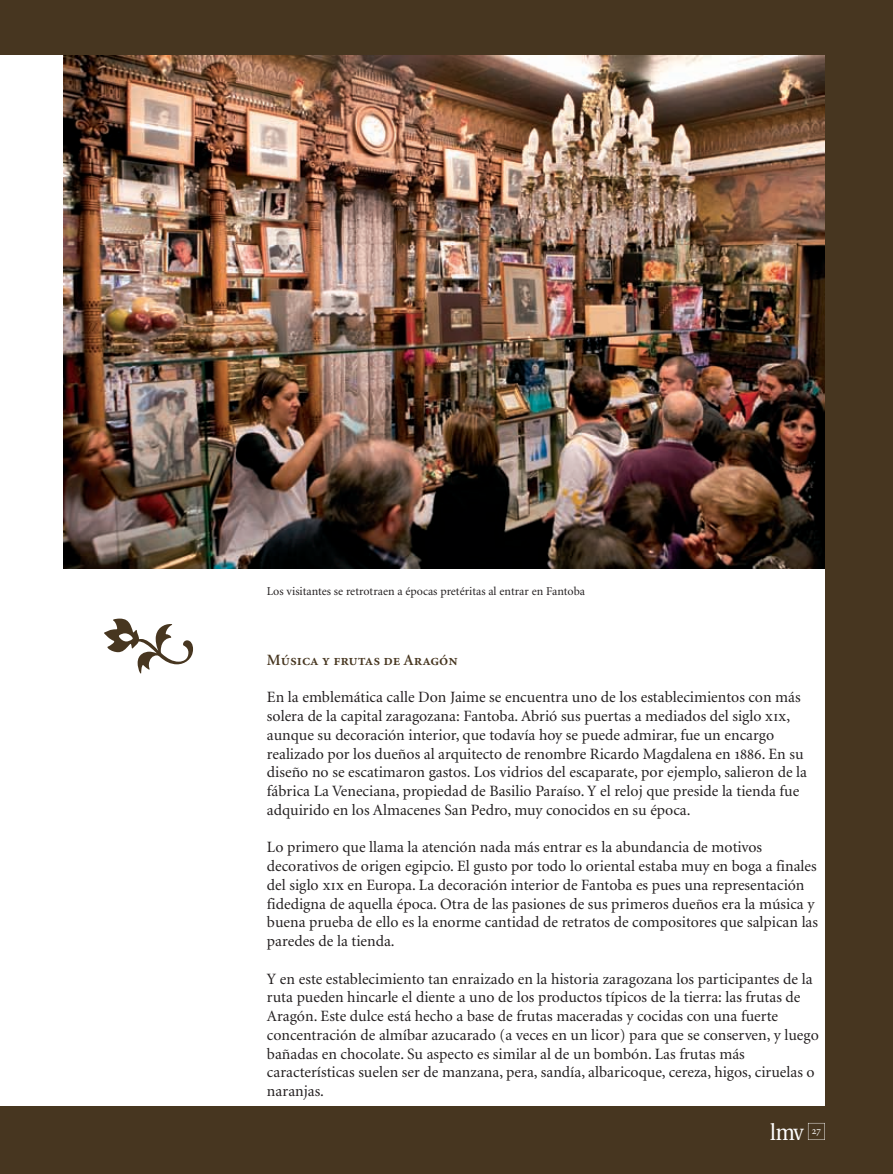
<style>
.page{position:relative;width:893px;height:1174px;background:#473620}
.page>*{position:absolute;margin:0;border:0;box-sizing:border-box;transform-origin:0 0}
.t1{font:22.95px "Utopia";color:#fff;scale:.9 1}
.t2{font:15.75px/18.8px "Minion";color:#231f20}
.t3{font:15.75px "Minion Semibold SC";color:#473620}
.t4{font:12px "Minion";color:#231f20}
.t5{font:10.5px "Minion Exp";color:#fff}
.s1{font-family:"Minion Regular SC"}
</style>
<div class="page">
<svg style="left:808px;top:1123px;width:17px;height:17px"></svg>
<div style="left:0;top:55px;width:825px;height:1051px;background:#fff"></div>
<img style="left:64px;top:55px;width:761px;height:513px">
<p class="t4" style="left:267px;top:586px;width:320px">Los visitantes se retrotraen a épocas pretéritas al entrar en Fantoba</p>
<p class="t3" style="left:267px;top:653px;width:192px">Música y frutas de Aragón</p>
<p class="t2" style="left:267px;top:689px;width:542px">En la emblemática calle Don Jaime se encuentra uno de los establecimientos con más solera de la capital zaragozana: Fantoba. Abrió sus puertas a mediados del siglo <span class="s1">xix</span>, aunque su decoración interior, que todavía hoy se puede admirar, fue un encargo realizado por los dueños al arquitecto de renombre Ricardo Magdalena en <span class="s1">1886</span>. En su diseño no se escatimaron gastos. Los vidrios del escaparate, por ejemplo, salieron de la fábrica La Veneciana, propiedad de Basilio Paraíso. Y el reloj que preside la tienda fue adquirido en los Almacenes San Pedro, muy conocidos en su época.</p>
<p class="t2" style="left:267px;top:839px;width:553px">Lo primero que llama la atención nada más entrar es la abundancia de motivos decorativos de origen egipcio. El gusto por todo lo oriental estaba muy en boga a finales del siglo <span class="s1">xix</span> en Europa. La decoración interior de Fantoba es pues una representación fidedigna de aquella época. Otra de las pasiones de sus primeros dueños era la música y buena prueba de ello es la enorme cantidad de retratos de compositores que salpican las paredes de la tienda.</p>
<p class="t2" style="left:267px;top:970px;width:553px">Y en este establecimiento tan enraizado en la historia zaragozana los participantes de la ruta pueden hincarle el diente a uno de los productos típicos de la tierra: las frutas de Aragón. Este dulce está hecho a base de frutas maceradas y cocidas con una fuerte concentración de almíbar azucarado (a veces en un licor) para que se conserven, y luego bañadas en chocolate. Su aspecto es similar al de un bombón. Las frutas más características suelen ser de manzana, pera, sandía, albaricoque, cereza, higos, ciruelas o naranjas.</p>
<h1 class="t1" style="left:770px;top:1122px;width:39px">lmv</h1>
<p class="t5" style="left:812px;top:1126px;width:11px">27</p>
</div>
